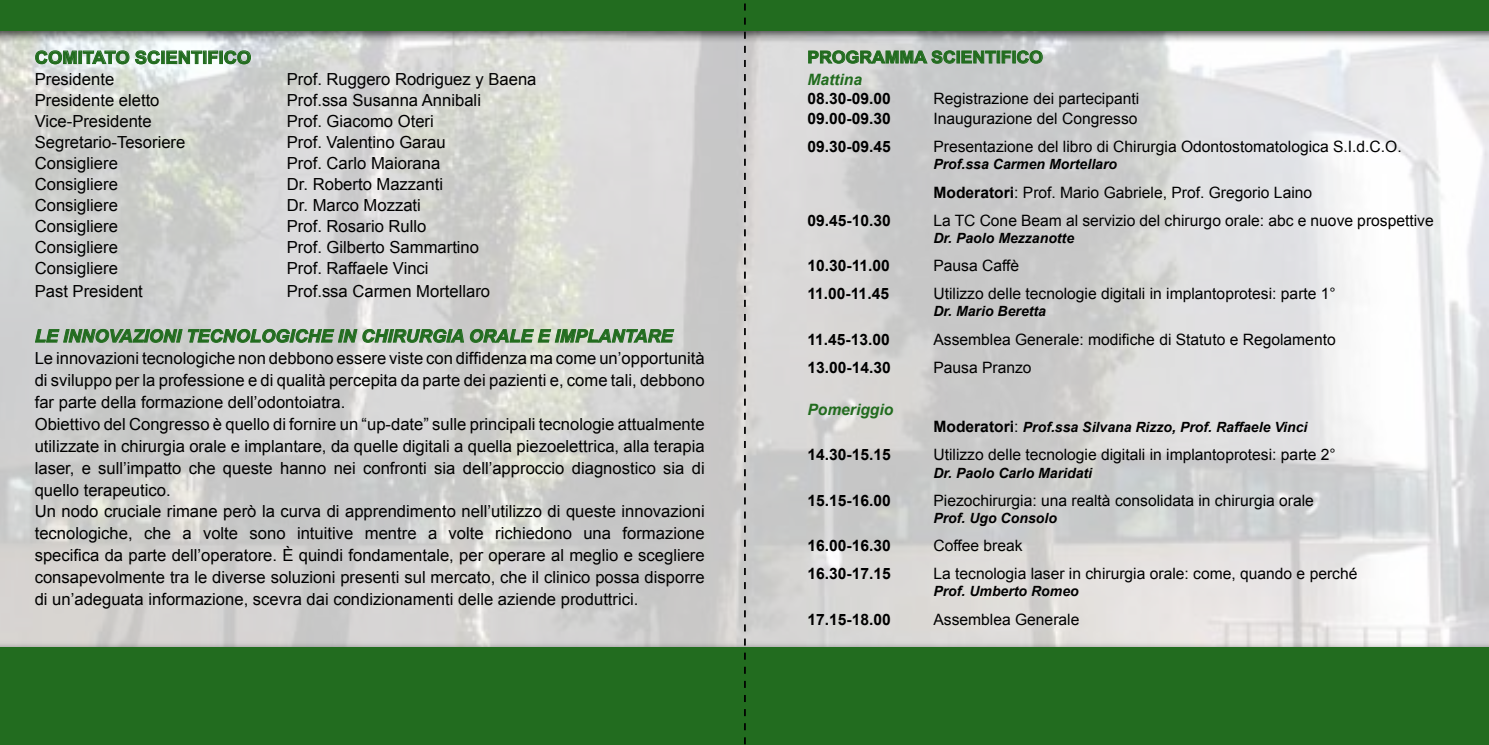
<style>
.page{position:relative;width:1489px;height:745px;background:#fff}
.page>*{position:absolute;margin:0;border:0;box-sizing:border-box;transform-origin:0 0}
.t1{font:italic 700 17.5px "Arial";color:#226c1f;scale:1.04 1}
.t2{font:700 17.5px "Arial";color:#226c1f;scale:1.05 1}
.t3{font:700 16.8px "Arial";color:#226c1f;scale:1.05 1}
.t4{font:16.62px/21.9px "Arial";color:#000}
.t5{font:15.58px "Arial";color:#000}
.t6{font:700 15.58px "Arial";color:#000}
.t7{font:italic 700 15.58px "Arial";color:#226c1f}
.t8{font:italic 700 14px "Arial";color:#000}
.s1{font-weight:700}
.s2{font-style:normal;font-size:15.58px}
.s3{font-weight:400;font-style:normal;font-size:15.58px}
</style>
<div class="page">
<img style="left:0;top:44px;width:1488px;height:596px">
<div style="left:0;top:0;width:1488px;height:44px;background:#000;opacity:.75"></div>
<div style="left:0;top:0;width:1488px;height:30px;background:#226c1f"></div>
<div style="left:0;top:640px;width:1488px;height:104px;background:#000;opacity:.75"></div>
<div style="left:0;top:647px;width:1488px;height:97px;background:#226c1f"></div>
<svg style="left:35px;top:47px;width:125px;height:18px"></svg>
<div style="left:161px;top:51px;width:4px;height:13px;border:1px solid #226c1f"></div>
<svg style="left:166px;top:50px;width:52px;height:14px"></svg>
<div style="left:219px;top:51px;width:4px;height:13px;border:1px solid #226c1f"></div>
<svg style="left:224px;top:50px;width:27px;height:15px"></svg>
<svg style="left:34px;top:324px;width:640px;height:19px;background:#a5b8a3"></svg>
<svg style="left:807px;top:47px;width:236px;height:17px;background:#9bb29b"></svg>
<svg style="left:744px;top:3px;width:1px;height:741px"></svg>
<p class="t2" style="left:35px;top:48px;width:25px">Comitato</p>
<p class="t2" style="left:135px;top:48px;width:22px">Scienti</p>
<p class="t2" style="left:207px;top:48px;width:22px">fico</p>
<p class="t4" style="left:35px;top:68px;width:81px">Presidente</p>
<p class="t4" style="left:287px;top:68px;width:251px">Prof. Ruggero Rodriguez y Baena</p>
<p class="t4" style="left:35px;top:89px;width:126px">Presidente eletto</p>
<p class="t4" style="left:287px;top:89px;width:196px">Prof.ssa Susanna Annibali</p>
<p class="t4" style="left:35px;top:110px;width:119px">Vice-Presidente</p>
<p class="t4" style="left:287px;top:110px;width:148px">Prof. Giacomo Oteri</p>
<p class="t4" style="left:35px;top:131px;width:152px">Segretario-Tesoriere</p>
<p class="t4" style="left:287px;top:131px;width:160px">Prof. Valentino Garau</p>
<p class="t4" style="left:35px;top:152px;width:85px">Consigliere</p>
<p class="t4" style="left:287px;top:152px;width:155px">Prof. Carlo Maiorana</p>
<p class="t4" style="left:35px;top:173px;width:85px">Consigliere</p>
<p class="t4" style="left:287px;top:173px;width:158px">Dr. Roberto Mazzanti</p>
<p class="t4" style="left:35px;top:194px;width:85px">Consigliere</p>
<p class="t4" style="left:287px;top:194px;width:135px">Dr. Marco Mozzati</p>
<p class="t4" style="left:35px;top:215px;width:85px">Consigliere</p>
<p class="t4" style="left:287px;top:215px;width:141px">Prof. Rosario Rullo</p>
<p class="t4" style="left:35px;top:236px;width:85px">Consigliere</p>
<p class="t4" style="left:287px;top:236px;width:194px">Prof. Gilberto Sammartino</p>
<p class="t4" style="left:35px;top:257px;width:85px">Consigliere</p>
<p class="t4" style="left:287px;top:257px;width:143px">Prof. Raffaele Vinci</p>
<p class="t4" style="left:35px;top:279px;width:110px">Past President</p>
<p class="t4" style="left:287px;top:279px;width:205px">Prof.ssa Carmen Mortellaro</p>
<p class="t1" style="left:35px;top:326px;width:615px">LE INNOVAZIONI TECNOLOGICHE IN CHIRURGIA ORALE E IMPLANTARE</p>
<p class="t4" style="left:35px;top:347px;width:671px">Le innovazioni tecnologiche non debbono essere viste con diffidenza ma come un’opportunità di sviluppo per la professione e di qualità percepita da parte dei pazienti e, come tali, debbono far parte della formazione dell’odontoiatra.<br>Obiettivo del Congresso è quello di fornire un “up-date” sulle principali tecnologie attualmente utilizzate in chirurgia orale e implantare, da quelle digitali a quella piezoelettrica, alla terapia laser, e sull’impatto che queste hanno nei confronti sia dell’approccio diagnostico sia di quello terapeutico.<br>Un nodo cruciale rimane però la curva di apprendimento nell’utilizzo di queste innovazioni tecnologiche, che a volte sono intuitive mentre a volte richiedono una formazione specifica da parte dell’operatore. È quindi fondamentale, per operare al meglio e scegliere consapevolmente tra le diverse soluzioni presenti sul mercato, che il clinico possa disporre di un’adeguata informazione, scevra dai condizionamenti delle aziende produttrici.</p>
<p class="t3" style="left:807px;top:48px;width:226px">PROGRAMMA SCIENTIFICO</p>
<p class="t7" style="left:807px;top:71px;width:56px">Mattina</p>
<p class="t6" style="left:807px;top:89px;width:85px">08.30-09.00</p>
<p class="t5" style="left:933px;top:89px;width:207px">Registrazione dei partecipanti</p>
<p class="t6" style="left:807px;top:110px;width:85px">09.00-09.30</p>
<p class="t5" style="left:933px;top:110px;width:206px">Inaugurazione del Congresso</p>
<p class="t6" style="left:807px;top:138px;width:85px">09.30-09.45</p>
<p class="t5" style="left:933px;top:138px;width:470px">Presentazione del libro di Chirurgia Odontostomatologica S.I.d.C.O.</p>
<p class="t8" style="left:933px;top:156px;width:185px">Prof.ssa Carmen Mortellaro</p>
<p class="t5" style="left:933px;top:183px;width:380px"><span class="s1">Moderatori</span>: Prof. Mario Gabriele, Prof. Gregorio Laino</p>
<p class="t6" style="left:807px;top:211px;width:85px">09.45-10.30</p>
<p class="t5" style="left:933px;top:211px;width:502px">La TC Cone Beam al servizio del chirurgo orale: abc e nuove prospettive</p>
<p class="t8" style="left:933px;top:230px;width:142px">Dr. Paolo Mezzanotte</p>
<p class="t6" style="left:807px;top:257px;width:84px">10.30-11.00</p>
<p class="t5" style="left:933px;top:257px;width:87px">Pausa Caffè</p>
<p class="t6" style="left:807px;top:285px;width:83px">11.00-11.45</p>
<p class="t5" style="left:933px;top:285px;width:404px">Utilizzo delle tecnologie digitali in implantoprotesi: parte 1°</p>
<p class="t8" style="left:933px;top:303px;width:114px">Dr. Mario Beretta</p>
<p class="t6" style="left:807px;top:330px;width:84px">11.45-13.00</p>
<p class="t5" style="left:933px;top:330px;width:404px">Assemblea Generale: modifiche di Statuto e Regolamento</p>
<p class="t6" style="left:807px;top:358px;width:85px">13.00-14.30</p>
<p class="t5" style="left:933px;top:358px;width:100px">Pausa Pranzo</p>
<p class="t7" style="left:807px;top:400px;width:87px">Pomeriggio</p>
<p class="t8" style="left:933px;top:419px;width:375px"><span class="s2">Moderatori</span><span class="s3">:</span> Prof.ssa Silvana Rizzo, Prof. Raffaele Vinci</p>
<p class="t6" style="left:807px;top:446px;width:85px">14.30-15.15</p>
<p class="t5" style="left:933px;top:446px;width:404px">Utilizzo delle tecnologie digitali in implantoprotesi: parte 2°</p>
<p class="t8" style="left:933px;top:464px;width:160px">Dr. Paolo Carlo Maridati</p>
<p class="t6" style="left:807px;top:491px;width:85px">15.15-16.00</p>
<p class="t5" style="left:933px;top:491px;width:382px">Piezochirurgia: una realtà consolidata in chirurgia orale</p>
<p class="t8" style="left:933px;top:510px;width:125px">Prof. Ugo Consolo</p>
<p class="t6" style="left:807px;top:536px;width:85px">16.00-16.30</p>
<p class="t5" style="left:933px;top:536px;width:91px">Coffee break</p>
<p class="t6" style="left:807px;top:564px;width:85px">16.30-17.15</p>
<p class="t5" style="left:933px;top:564px;width:425px">La tecnologia laser in chirurgia orale: come, quando e perché</p>
<p class="t8" style="left:933px;top:583px;width:147px">Prof. Umberto Romeo</p>
<p class="t6" style="left:807px;top:610px;width:85px">17.15-18.00</p>
<p class="t5" style="left:933px;top:610px;width:147px">Assemblea Generale</p>
</div>
